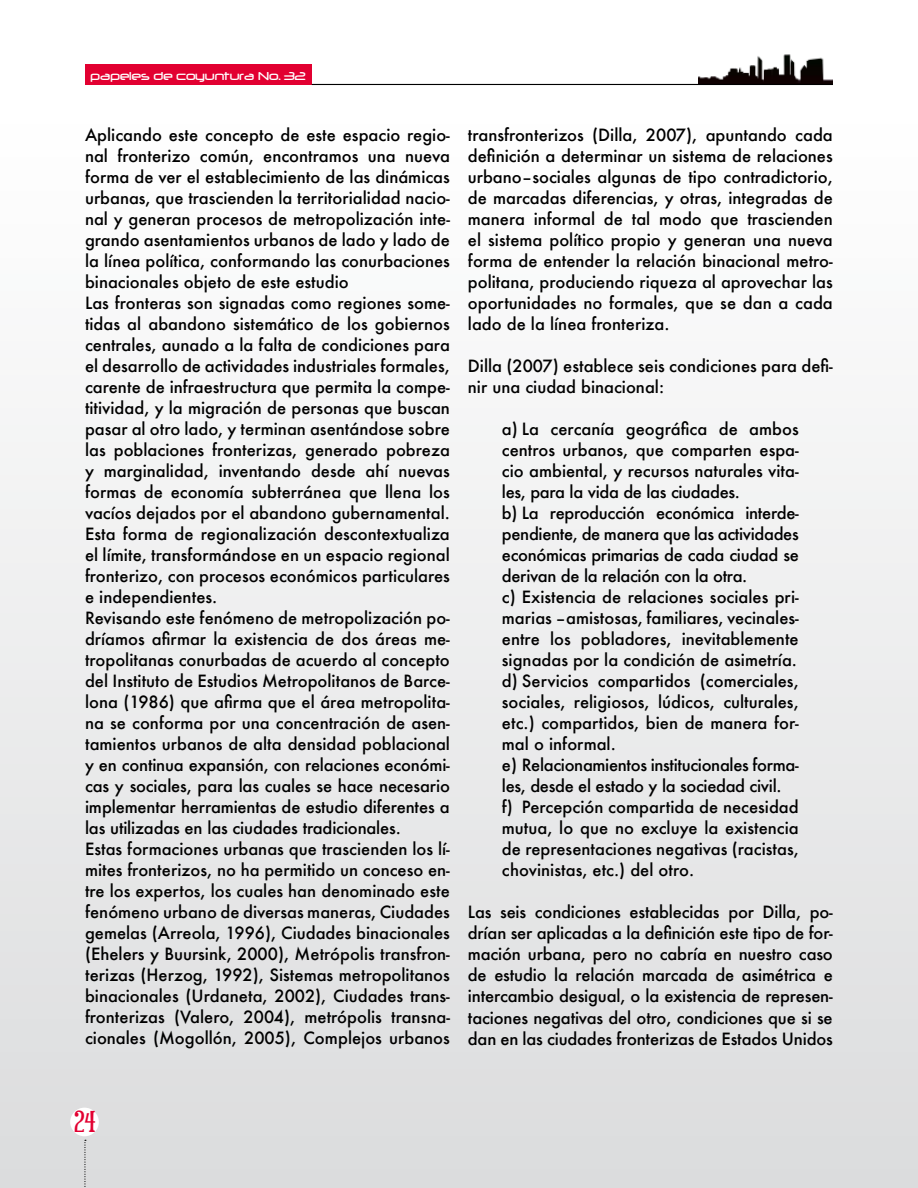
<style>
.page{position:relative;width:918px;height:1188px;background:#fff}
.page>*{position:absolute;margin:0;border:0;box-sizing:border-box;transform-origin:0 0}
.t1{font:30px "Euphorigenic";color:#e20031}
.t2{font:500 16.5px/21px "Futura";color:#000}
.t3{font:13.5px "Neuropol";color:#fff}
</style>
<div class="page">
<div style="left:0;top:0;width:918px;height:1188px;background:linear-gradient(to bottom,#fff,#dcddde)"></div>
<div style="left:85px;top:65px;width:226px;height:20px;background:#e20031"></div>
<hr style="left:312px;top:84px;width:521px;height:1px;background:#000">
<div style="left:70px;top:1108px;width:29px;height:28px;background:#fff;border-radius:50%"></div>
<svg style="left:84px;top:1140px;width:2px;height:48px"></svg>
<img style="left:699px;top:52px;width:134px;height:32px">
<svg style="left:917px;top:0;width:1px;height:1188px"></svg>
<p class="t3" style="left:91px;top:69px;width:217px">papeles de coyuntura No. 32</p>
<p class="t2" style="left:85px;top:124px;width:366px">Aplicando este concepto de este espacio regio&shy;nal fronterizo común, encontramos una nueva forma de ver el establecimiento de las dinámicas urbanas, que trascienden la territorialidad nacio&shy;nal y generan procesos de metropolización inte&shy;grando asentamientos urbanos de lado y lado de la línea política, conformando las conurbaciones binacionales objeto de este estudio<br>Las fronteras son signadas como regiones some&shy;tidas al abandono sistemático de los gobiernos centrales, aunado a la falta de condiciones para el desarrollo de actividades industriales formales, carente de infraestructura que permita la compe&shy;titividad, y la migración de personas que buscan pasar al otro lado, y terminan asentándose sobre las poblaciones fronterizas, generado pobreza y marginalidad, inventando desde ahí nuevas formas de economía subterránea que llena los vacíos dejados por el abandono gubernamental.<br>Esta forma de regionalización descontextualiza el límite, transformándose en un espacio regional fronterizo, con procesos económicos particulares e independientes.<br>Revisando este fenómeno de metropolización po&shy;dríamos afirmar la existencia de dos áreas me&shy;tropolitanas conurbadas de acuerdo al concepto del Instituto de Estudios Metropolitanos de Barce&shy;lona (1986) que afirma que el área metropolita&shy;na se conforma por una concentración de asen&shy;tamientos urbanos de alta densidad poblacional y en continua expansión, con relaciones económi&shy;cas y sociales, para las cuales se hace necesario implementar herramientas de estudio diferentes a las utilizadas en las ciudades tradicionales.<br>Estas formaciones urbanas que trascienden los lí&shy;mites fronterizos, no ha permitido un conceso en&shy;tre los expertos, los cuales han denominado este fenómeno urbano de diversas maneras, Ciudades gemelas (Arreola, 1996), Ciudades binacionales (Ehelers y Buursink, 2000), Metrópolis transfron&shy;terizas (Herzog, 1992), Sistemas metropolitanos binacionales (Urdaneta, 2002), Ciudades trans&shy;fronterizas (Valero, 2004), metrópolis transna&shy;cionales (Mogollón, 2005), Complejos urbanos</p>
<p class="t2" style="left:468px;top:125px;width:366px;text-align:justify">transfronterizos (Dilla, 2007), apuntando cada definición a determinar un sistema de relaciones urbano–sociales algunas de tipo contradictorio, de marcadas diferencias, y otras, integradas de manera informal de tal modo que trascienden el sistema político propio y generan una nueva forma de entender la relación binacional metro&shy;politana, produciendo riqueza al aprovechar las oportunidades no formales, que se dan a cada lado de la línea fronteriza.</p>
<p class="t2" style="left:468px;top:356px;width:366px">Dilla (2007) establece seis condiciones para defi&shy;nir una ciudad binacional:</p>
<p class="t2" style="left:502px;top:419px;width:298px">a) La cercanía geográfica de ambos centros urbanos, que comparten espa&shy;cio ambiental, y recursos naturales vita&shy;les, para la vida de las ciudades.<br>b) La reproducción económica interde&shy;pendiente, de manera que las actividades económicas primarias de cada ciudad se derivan de la relación con la otra.<br>c) Existencia de relaciones sociales pri&shy;marias –amistosas, familiares, vecinales&shy;entre los pobladores, inevitablemente signadas por la condición de asimetría. d) Servicios compartidos (comerciales, sociales, religiosos, lúdicos, culturales, etc.) compartidos, bien de manera for&shy;mal o informal.<br>e) Relacionamientos institucionales forma&shy;les, desde el estado y la sociedad civil.<br>f) Percepción compartida de necesidad mutua, lo que no excluye la existencia de representaciones negativas (racistas, chovinistas, etc.) del otro.</p>
<p class="t2" style="left:468px;top:902px;width:366px;text-align:justify">Las seis condiciones establecidas por Dilla, po&shy;drían ser aplicadas a la definición este tipo de for&shy;mación urbana, pero no cabría en nuestro caso de estudio la relación marcada de asimétrica e intercambio desigual, o la existencia de represen&shy;taciones negativas del otro, condiciones que si se dan en las ciudades fronterizas de Estados Unidos</p>
<h1 class="t1" style="left:74px;top:1107px;width:23px">24</h1>
</div>
